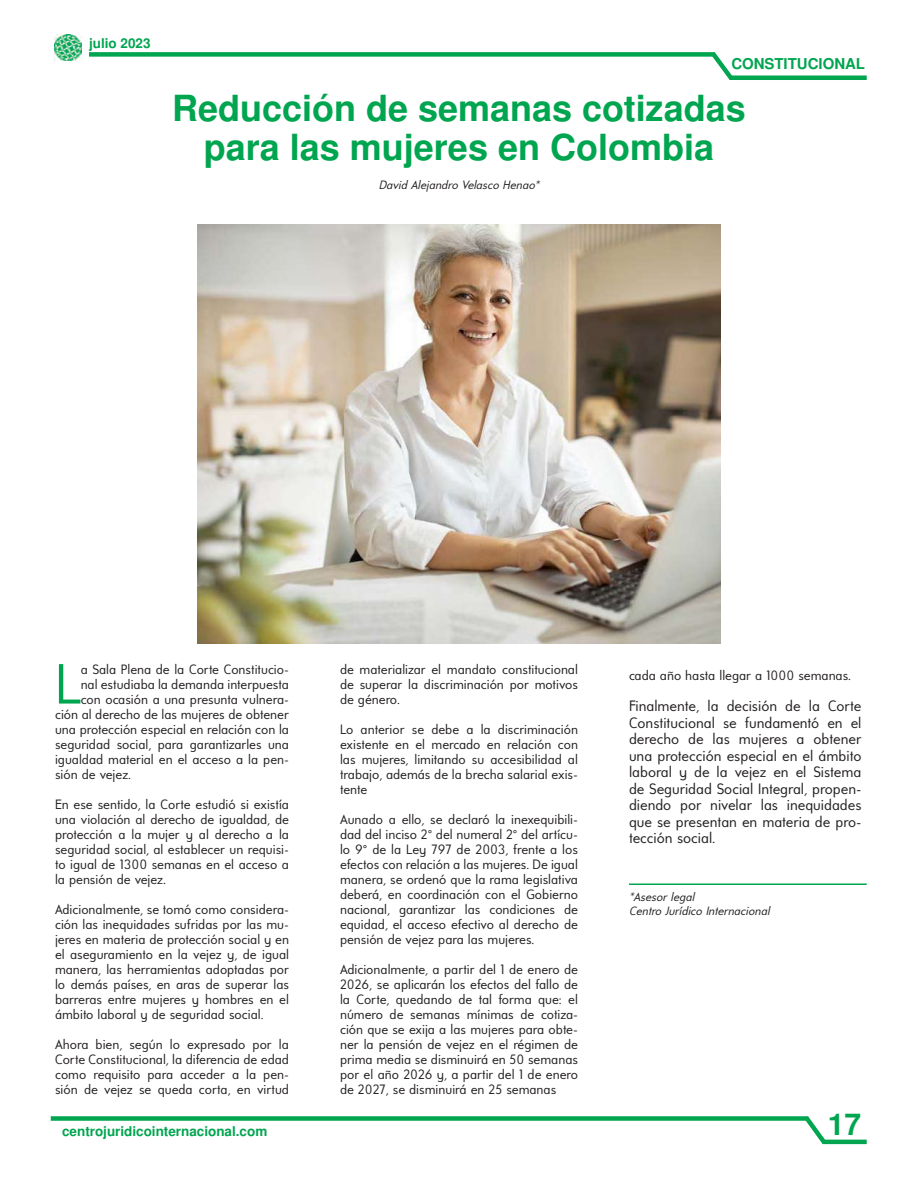
<style>
.page{position:relative;width:918px;height:1178px;background:#fff}
.page>*{position:absolute;margin:0;border:0;box-sizing:border-box;transform-origin:0 0}
.t1{font:56.4px "Universalis ADF Std";color:#00a54f}
.t2{font:700 36px/39px "Nimbus San L";color:#00a54f;text-align:center}
.t3{font:700 30px "Nimbus San L";color:#00a54f}
.t4{font:15px/16.5px "Universalis ADF Std";color:#231f20;text-align:justify}
.t5{font:700 15px "Nimbus San L";color:#00a54f}
.t6{font:13.5px/15px "Universalis ADF Std";color:#231f20;text-align:justify}
.t7{font:700 13.5px "Nimbus San L";color:#00a54f}
.t8{font:italic 12px/14.4px "Universalis ADF Std";color:#231f20}
</style>
<div class="page">
<div style="left:89px;top:52px;width:626px;height:5px;background:#00a54f"></div>
<svg style="left:707px;top:52px;width:25px;height:28px"></svg>
<div style="left:730px;top:75px;width:137px;height:5px;background:#00a54f"></div>
<div style="left:51px;top:1116px;width:757px;height:5px;background:#00a54f"></div>
<svg style="left:800px;top:1116px;width:31px;height:29px"></svg>
<div style="left:823px;top:1139px;width:44px;height:5px;background:#00a54f"></div>
<img style="left:55px;top:35px;width:26px;height:25px">
<hr style="left:629px;top:883px;width:238px;height:2px;background:#00a54f">
<img style="left:198px;top:224px;width:522px;height:419px">
<p class="t7" style="left:89px;top:33px;width:63px">julio 2023</p>
<p class="t5" style="left:731px;top:53px;width:135px">CONSTITUCIONAL</p>
<h2 class="t2" style="left:172px;top:88px;width:575px">Reducción de semanas cotizadas para las mujeres en Colombia</h2>
<p class="t8" style="left:379px;top:177px;width:162px">David Alejandro Velasco Henao*</p>
<h1 class="t1" style="left:55px;top:649px;width:27px">L</h1>
<p class="t6" style="left:81px;top:661px;width:210px">a Sala Plena de la Corte Constitucio-</p>
<p class="t6" style="left:81px;top:676px;width:210px">nal estudiaba la demanda interpuesta</p>
<p class="t6" style="left:81px;top:691px;width:210px">con ocasión a una presunta vulnera-</p>
<p class="t6" style="left:55px;top:706px;width:235px">ción al derecho de las mujeres de obtener</p>
<p class="t6" style="left:55px;top:721px;width:235px">una protección especial en relación con la</p>
<p class="t6" style="left:55px;top:736px;width:235px">seguridad social, para garantizarles una</p>
<p class="t6" style="left:55px;top:751px;width:235px">igualdad material en el acceso a la pen-</p>
<p class="t6" style="left:55px;top:766px;width:78px">sión de vejez.</p>
<p class="t6" style="left:55px;top:796px;width:235px">En ese sentido, la Corte estudió si existía una violación al derecho de igualdad, de protección a la mujer y al derecho a la seguridad social, al establecer un requisi&shy;to igual de 1300 semanas en el acceso a la pensión de vejez.</p>
<p class="t6" style="left:55px;top:901px;width:235px">Adicionalmente, se tomó como considera&shy;ción las inequidades sufridas por las mu&shy;jeres en materia de protección social y en el aseguramiento en la vejez y, de igual manera, las herramientas adoptadas por lo demás países, en aras de superar las barreras entre mujeres y hombres en el ámbito laboral y de seguridad social.</p>
<p class="t6" style="left:55px;top:1036px;width:235px">Ahora bien, según lo expresado por la Corte Constitucional, la diferencia de edad como requisito para acceder a la pen&shy;sión de vejez se queda corta, en virtud</p>
<p class="t7" style="left:62px;top:1121px;width:207px">centrojuridicointernacional.com</p>
<p class="t6" style="left:340px;top:661px;width:239px">de materializar el mandato constitucional de superar la discriminación por motivos de género.</p>
<p class="t6" style="left:340px;top:721px;width:239px">Lo anterior se debe a la discriminación existente en el mercado en relación con las mujeres, limitando su accesibilidad al trabajo, además de la brecha salarial exis&shy;tente</p>
<p class="t6" style="left:340px;top:811px;width:239px">Aunado a ello, se declaró la inexequibili&shy;dad del inciso 2° del numeral 2° del artícu&shy;lo 9° de la Ley 797 de 2003, frente a los efectos con relación a las mujeres. De igual manera, se ordenó que la rama legislativa deberá, en coordinación con el Gobierno nacional, garantizar las condiciones de equidad, el acceso efectivo al derecho de pensión de vejez para las mujeres.</p>
<p class="t6" style="left:340px;top:961px;width:239px">Adicionalmente, a partir del 1 de enero de 2026, se aplicarán los efectos del fallo de la Corte, quedando de tal forma que: el número de semanas mínimas de cotiza&shy;ción que se exija a las mujeres para obte&shy;ner la pensión de vejez en el régimen de prima media se disminuirá en 50 semanas por el año 2026 y, a partir del 1 de enero de 2027, se disminuirá en 25 semanas</p>
<p class="t6" style="left:629px;top:667px;width:224px">cada año hasta llegar a 1000 semanas.</p>
<p class="t4" style="left:629px;top:697px;width:234px">Finalmente, la decisión de la Corte Constitucional se fundamentó en el derecho de las mujeres a obtener una protección especial en el ámbito laboral y de la vejez en el Sistema de Seguridad Social Integral, propen&shy;diendo por nivelar las inequidades que se presentan en materia de pro&shy;tección social.</p>
<p class="t8" style="left:629px;top:889px;width:142px">*Asesor legal<br>Centro Jurídico Internacional</p>
<h3 class="t3" style="left:828px;top:1103px;width:35px">17</h3>
</div>
